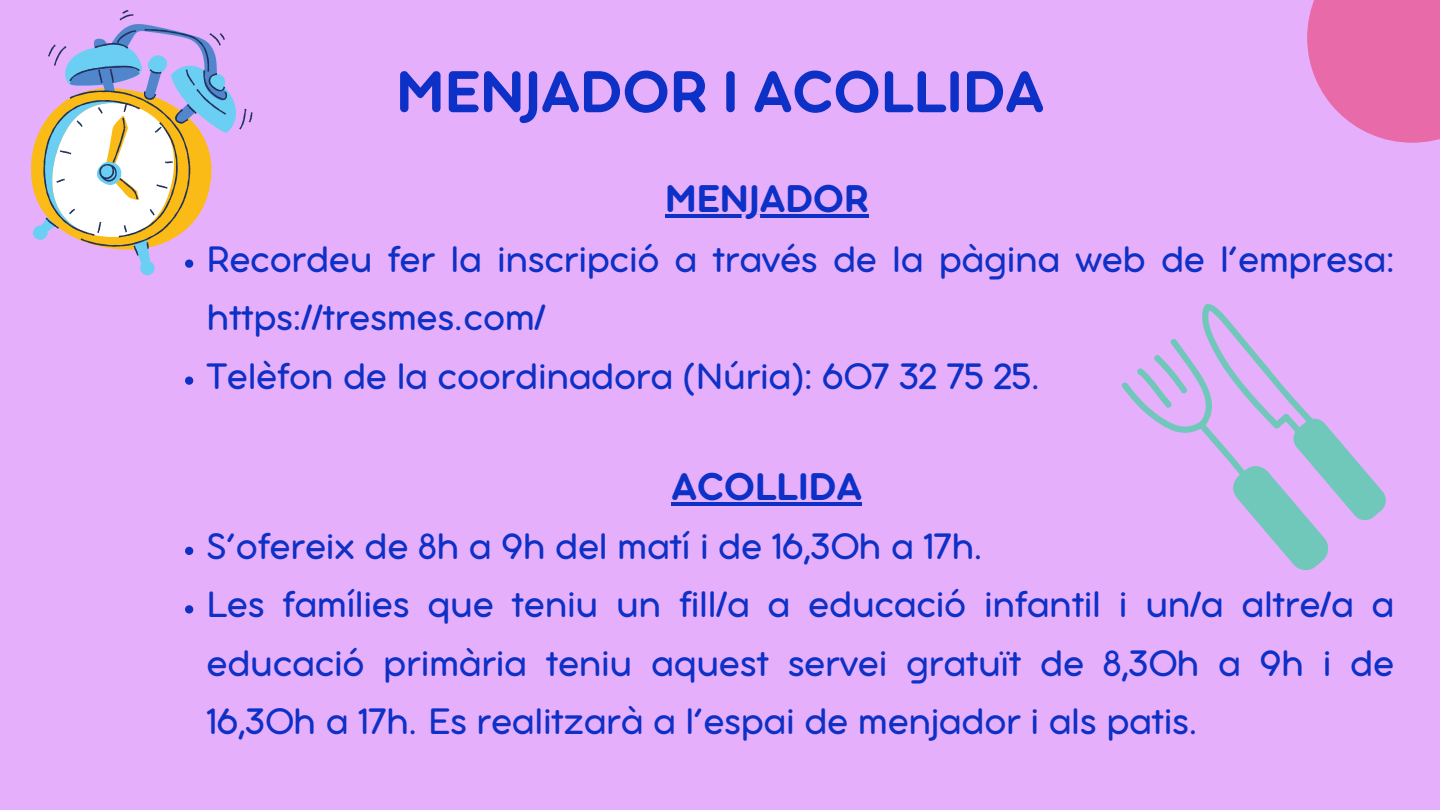
<style>
.page{position:relative;width:1440px;height:810px;background:#e6affc}
.page>*{position:absolute;margin:0;border:0;box-sizing:border-box;transform-origin:0 0}
.t1{font:64.2px "Aristotelica Pro Tx Bld";letter-spacing:-.01em;color:#0d30c6}
.t2{font:42px "Aristotelica Pro Tx Bld";letter-spacing:-.01em;color:#0d30c6}
.t3{font:40px/58.5px "Aristotelica Pro Tx";letter-spacing:-.01em;color:#0d30c6}
</style>
<div class="page">
<svg style="left:185px;top:377px;width:8px;height:8px"></svg>
<svg style="left:185px;top:547px;width:8px;height:8px"></svg>
<svg style="left:185px;top:605px;width:8px;height:9px"></svg>
<hr style="left:665px;top:215px;width:203px;height:3px;background:#0d30c6">
<hr style="left:672px;top:502px;width:190px;height:4px;background:#0d30c6">
<svg style="left:1307px;top:0;width:133px;height:143px"></svg>
<svg style="left:1121px;top:303px;width:265px;height:267px"></svg>
<svg style="left:138px;top:256px;width:56px;height:19px"></svg>
<svg style="left:31px;top:124px;width:12px;height:116px"></svg>
<svg style="left:43px;top:10px;width:210px;height:246px"></svg>
<h1 class="t1" style="left:396px;top:71px;width:650px">MENJADOR I ACOLLIDA</h1>
<p class="t2" style="left:665px;top:185px;width:206px">MENJADOR</p>
<p class="t3" style="left:207px;top:233px;width:1190px">Recordeu fer la inscripció a través de la pàgina web de l’empresa: https://tresmes.com/<br>Telèfon de la coordinadora (Núria): 607 32 75 25.</p>
<p class="t2" style="left:672px;top:472px;width:192px">ACOLLIDA</p>
<p class="t3" style="left:207px;top:520px;width:1190px">S’ofereix de 8h a 9h del matí i de 16,30h a 17h.<br>Les famílies que teniu un fill/a a educació infantil i un/a altre/a a educació primària teniu aquest servei gratuït de 8,30h a 9h i de 16,30h a 17h. Es realitzarà a l’espai de menjador i als patis.</p>
</div>
